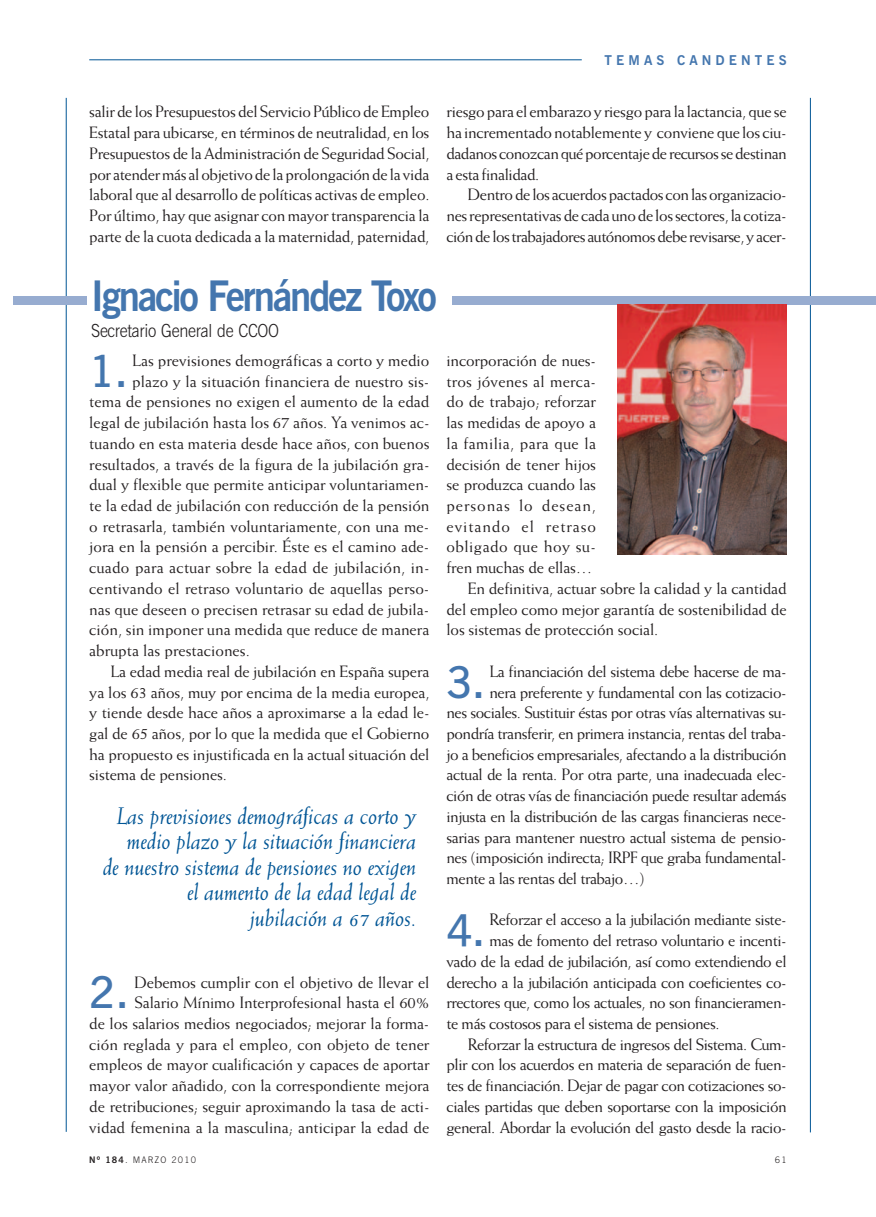
<style>
.page{position:relative;width:876px;height:1217px;background:#fff}
.page>*{position:absolute;margin:0;border:0;box-sizing:border-box;transform-origin:0 0}
.t1{font:600 43.8px "News Gothic BT";color:#4476ae}
.t2{font:700 42px "News Gothic BT";letter-spacing:-.06em;color:#4476ae;scale:.92 1}
.t3{font:italic 24px/25.5px "Weiss Std";letter-spacing:-.01em;color:#005595;text-align:right}
.t4{font:300 18px "News Gothic BT";letter-spacing:-.02em;color:#231f20;scale:.92 1}
.t5{font:16.5px/20.7px "Weiss Std";letter-spacing:-.01em;color:#231f20;text-align:justify}
.t6{font:16.5px "Weiss Std";letter-spacing:-.03em;color:#231f20}
.t7{font:16.5px "Weiss Std";letter-spacing:.01em;color:#231f20}
.t8{font:16.5px "Weiss Std";letter-spacing:.055em;color:#231f20}
.t9{font:16.5px "Weiss Std";letter-spacing:.02em;color:#231f20}
.t10{font:16.5px "Weiss Std";letter-spacing:.025em;color:#231f20}
.t11{font:700 13.5px "News Gothic BT";letter-spacing:.305em;color:#4476ae}
.t12{font:300 9px "News Gothic BT";letter-spacing:.12em;color:#231f20}
.s1{font-size:47.25px}
.s2{font-weight:700}
</style>
<div class="page">
<hr style="left:810px;top:98px;width:1px;height:1034px;background:#005595">
<hr style="left:66px;top:98px;width:1px;height:1033px;background:#005595">
<hr style="left:89px;top:60px;width:493px;height:1px;background:#005595">
<div style="left:13px;top:296px;width:74px;height:8px;background:#97acd0"></div>
<div style="left:452px;top:296px;width:424px;height:9px;background:#97acd0"></div>
<img style="left:617px;top:305px;width:169px;height:249px">
<p class="t11" style="left:605px;top:55px;width:184px">TEMAS CANDENTES</p>
<p class="t5" style="left:89px;top:103px;width:342px">salir de los Presupuestos del Servicio Público de Empleo Estatal para ubicarse, en términos de neutralidad, en los Presupuestos de la Administración de Seguridad Social, por atender más al objetivo de la prolongación de la vida laboral que al desarrollo de políticas activas de empleo.<br>Por último, hay que asignar con mayor transparencia la parte de la cuota dedicada a la maternidad, paternidad,</p>
<p class="t5" style="left:446px;top:103px;width:342px">riesgo para el embarazo y riesgo para la lactancia, que se ha incrementado notablemente y conviene que los ciu&shy;dadanos conozcan qué porcentaje de recursos se destinan a esta finalidad.</p>
<p class="t5" style="left:446px;top:185px;width:342px;text-indent:21px">Dentro de los acuerdos pactados con las organizacio&shy;nes representativas de cada uno de los sectores, la cotiza&shy;ción de los trabajadores autónomos debe revisarse, y acer-</p>
<h2 class="t2" style="left:91px;top:281px;width:377px">Ignacio Fernández Toxo</h2>
<p class="t4" style="left:91px;top:324px;width:206px">Secretario General de CCOO</p>
<h1 class="t1" style="left:89px;top:355px;width:41px">1<span class="s1">.</span></h1>
<p class="t5" style="left:132px;top:351px;width:299px">Las previsiones demográficas a corto y medio</p>
<p class="t5" style="left:132px;top:372px;width:299px">plazo y la situación financiera de nuestro sis-</p>
<p class="t5" style="left:89px;top:392px;width:342px">tema de pensiones no exigen el aumento de la edad</p>
<p class="t5" style="left:89px;top:413px;width:342px">legal de jubilación hasta los 67 años. Ya venimos ac-</p>
<p class="t5" style="left:89px;top:434px;width:342px">tuando en esta materia desde hace años, con buenos</p>
<p class="t5" style="left:89px;top:454px;width:342px">resultados, a través de la figura de la jubilación gra-</p>
<p class="t5" style="left:89px;top:475px;width:342px">dual y flexible que permite anticipar voluntariamen-</p>
<p class="t5" style="left:89px;top:496px;width:342px">te la edad de jubilación con reducción de la pensión</p>
<p class="t5" style="left:89px;top:517px;width:342px">o retrasarla, también voluntariamente, con una me-</p>
<p class="t5" style="left:89px;top:537px;width:342px">jora en la pensión a percibir. Éste es el camino ade-</p>
<p class="t7" style="left:89px;top:561px;width:342px">cuado para actuar sobre la edad de jubilación, in-</p>
<p class="t5" style="left:89px;top:579px;width:342px">centivando el retraso voluntario de aquellas perso-</p>
<p class="t5" style="left:89px;top:599px;width:342px">nas que deseen o precisen retrasar su edad de jubila-</p>
<p class="t5" style="left:89px;top:620px;width:342px">ción, sin imponer una medida que reduce de manera</p>
<p class="t5" style="left:89px;top:641px;width:162px">abrupta las prestaciones.</p>
<p class="t5" style="left:111px;top:661px;width:320px">La edad media real de jubilación en España supera</p>
<p class="t5" style="left:89px;top:682px;width:342px">ya los 63 años, muy por encima de la media europea,</p>
<p class="t5" style="left:89px;top:703px;width:342px">y tiende desde hace años a aproximarse a la edad le-</p>
<p class="t5" style="left:89px;top:724px;width:342px">gal de 65 años, por lo que la medida que el Gobierno</p>
<p class="t5" style="left:89px;top:744px;width:342px">ha propuesto es injustificada en la actual situación del</p>
<p class="t5" style="left:89px;top:765px;width:139px">sistema de pensiones.</p>
<h3 class="t3" style="left:103px;top:804px;width:315px">Las previsiones demográficas a corto y medio plazo y la situación financiera<br>de nuestro sistema de pensiones no exigen el aumento de la edad legal de<br>jubilación a 67 años.</h3>
<p class="t5" style="left:89px;top:972px;width:342px;text-align:right">Debemos cumplir con el objetivo de llevar el Salario Mínimo Interprofesional hasta el 60%<br>de los salarios medios negociados; mejorar la forma&shy;ción reglada y para el empleo, con objeto de tener empleos de mayor cualificación y capaces de aportar mayor valor añadido, con la correspondiente mejora de retribuciones; seguir aproximando la tasa de acti&shy;vidad femenina a la masculina; anticipar la edad de</p>
<h1 class="t1" style="left:89px;top:976px;width:42px">2<span class="s1">.</span></h1>
<p class="t5" style="left:446px;top:351px;width:151px">incorporación de nues-</p>
<p class="t7" style="left:446px;top:375px;width:151px">tros jóvenes al merca-</p>
<p class="t5" style="left:446px;top:392px;width:151px">do de trabajo; reforzar</p>
<p class="t5" style="left:446px;top:413px;width:151px">las medidas de apoyo a</p>
<p class="t9" style="left:446px;top:437px;width:151px">la familia, para que la</p>
<p class="t5" style="left:446px;top:454px;width:151px">decisión de tener hijos</p>
<p class="t5" style="left:446px;top:475px;width:151px">se produzca cuando las</p>
<p class="t8" style="left:446px;top:499px;width:151px">personas lo desean,</p>
<p class="t8" style="left:446px;top:520px;width:151px">evitando el retraso</p>
<p class="t10" style="left:446px;top:540px;width:151px">obligado que hoy su-</p>
<p class="t5" style="left:446px;top:558px;width:147px">fren muchas de ellas…</p>
<p class="t5" style="left:468px;top:579px;width:320px">En definitiva, actuar sobre la calidad y la cantidad</p>
<p class="t5" style="left:446px;top:599px;width:342px">del empleo como mejor garantía de sostenibilidad de</p>
<p class="t5" style="left:446px;top:620px;width:213px">los sistemas de protección social.</p>
<h1 class="t1" style="left:446px;top:665px;width:41px">3<span class="s1">.</span></h1>
<p class="t6" style="left:489px;top:664px;width:299px">La financiación del sistema debe hacerse de ma-</p>
<p class="t6" style="left:489px;top:685px;width:299px">nera preferente y fundamental con las cotizacio-</p>
<p class="t6" style="left:446px;top:706px;width:342px">nes sociales. Sustituir éstas por otras vías alternativas su-</p>
<p class="t6" style="left:446px;top:727px;width:342px">pondría transferir, en primera instancia, rentas del traba-</p>
<p class="t6" style="left:446px;top:747px;width:342px">jo a beneficios empresariales, afectando a la distribución</p>
<p class="t6" style="left:446px;top:768px;width:342px">actual de la renta. Por otra parte, una inadecuada elec-</p>
<p class="t6" style="left:446px;top:789px;width:342px">ción de otras vías de financiación puede resultar además</p>
<p class="t6" style="left:446px;top:809px;width:342px">injusta en la distribución de las cargas financieras nece-</p>
<p class="t5" style="left:446px;top:827px;width:342px">sarias para mantener nuestro actual sistema de pensio-</p>
<p class="t6" style="left:446px;top:851px;width:342px">nes (imposición indirecta; IRPF que graba fundamental-</p>
<p class="t6" style="left:446px;top:871px;width:199px">mente a las rentas del trabajo…)</p>
<h1 class="t1" style="left:446px;top:914px;width:41px">4<span class="s1">.</span></h1>
<p class="t6" style="left:489px;top:913px;width:299px">Reforzar el acceso a la jubilación mediante siste-</p>
<p class="t6" style="left:489px;top:934px;width:299px">mas de fomento del retraso voluntario e incenti-</p>
<p class="t6" style="left:446px;top:954px;width:342px">vado de la edad de jubilación, así como extendiendo el</p>
<p class="t6" style="left:446px;top:975px;width:342px">derecho a la jubilación anticipada con coeficientes co-</p>
<p class="t6" style="left:446px;top:996px;width:342px">rrectores que, como los actuales, no son financieramen-</p>
<p class="t6" style="left:446px;top:1016px;width:274px">te más costosos para el sistema de pensiones.</p>
<p class="t6" style="left:468px;top:1037px;width:320px">Reforzar la estructura de ingresos del Sistema. Cum-</p>
<p class="t6" style="left:446px;top:1058px;width:342px">plir con los acuerdos en materia de separación de fuen-</p>
<p class="t6" style="left:446px;top:1078px;width:342px">tes de financiación. Dejar de pagar con cotizaciones so-</p>
<p class="t6" style="left:446px;top:1099px;width:342px">ciales partidas que deben soportarse con la imposición</p>
<p class="t6" style="left:446px;top:1120px;width:342px">general. Abordar la evolución del gasto desde la racio-</p>
<p class="t12" style="left:89px;top:1156px;width:108px"><span class="s2">Nº 184</span>. MARZO 2010</p>
<p class="t12" style="left:775px;top:1156px;width:13px">61</p>
</div>
